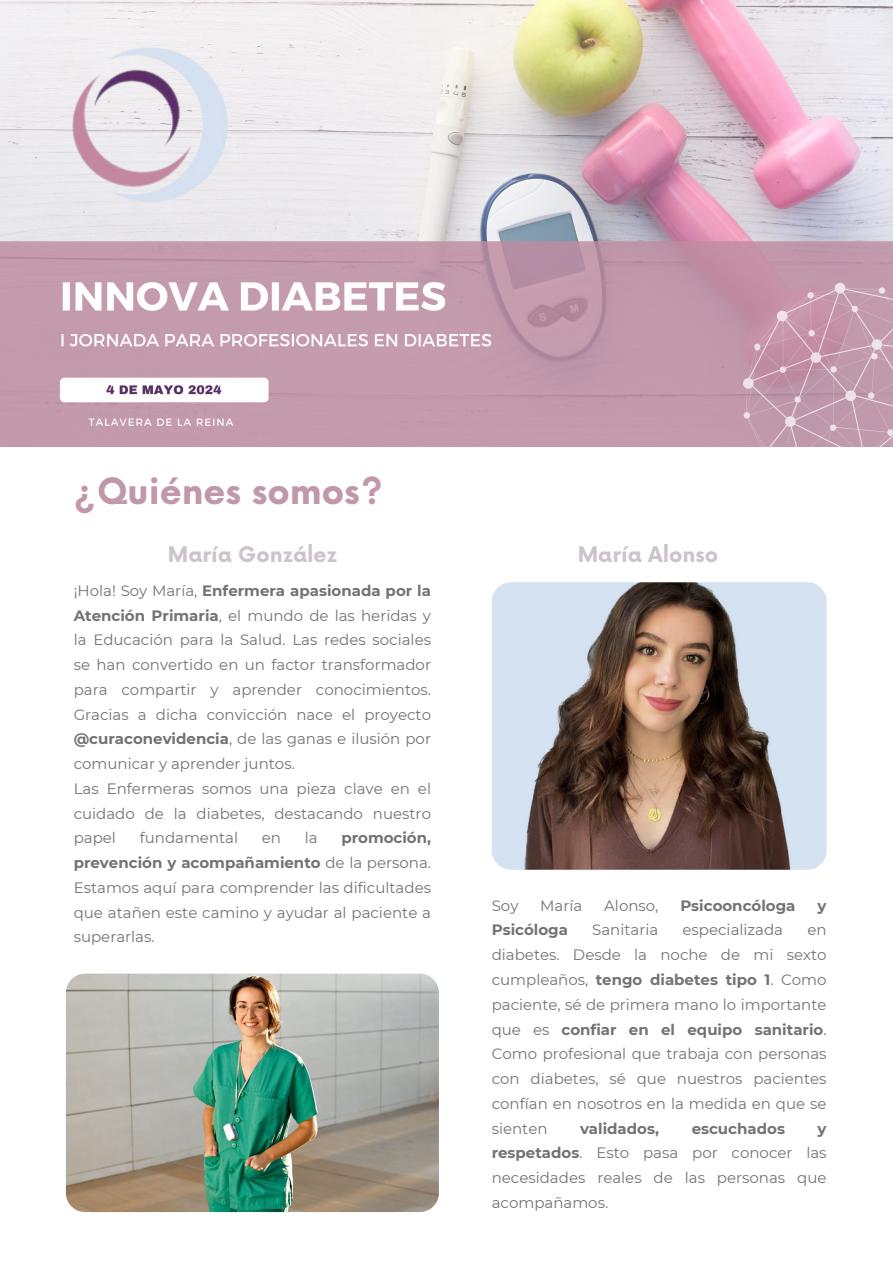
<style>
.page{position:relative;width:893px;height:1264px;background:#fff}
.page>*{position:absolute;margin:0;border:0;box-sizing:border-box;transform-origin:0 0}
.t1{font:700 35.4px "Now";color:#c198aa}
.t2{font:700 21px "Now";color:#cdc3cd}
.t3{font:15px/24.8px "Montserrat";color:#737373;text-align:justify}
.t4{font:700 15px "Montserrat";color:#737373}
.s1{font-weight:700}
</style>
<div class="page">
<img style="left:0;top:0;width:892px;height:447px">
<img style="left:66px;top:973px;width:372px;height:238px;border-radius:19px">
<img style="left:491px;top:582px;width:335px;height:287px;border-radius:19px">
<p class="t1" style="left:74px;top:472px;width:311px">¿Quiénes somos?</p>
<p class="t2" style="left:168px;top:543px;width:170px">María González</p>
<p class="t2" style="left:577px;top:542px;width:142px">María Alonso</p>
<p class="t3" style="left:74px;top:578px;width:359px">¡Hola! Soy María, <span class="s1">Enfermera apasionada por la Atención Primaria</span>, el mundo de las heridas y la Educación para la Salud. Las redes sociales se han convertido en un factor transformador para compartir y aprender conocimientos.<br>Gracias a dicha convicción nace el proyecto <span class="s1">@curaconevidencia</span>, de las ganas e ilusión por comunicar y aprender juntos.</p>
<p class="t3" style="left:74px;top:776px;width:359px">Las Enfermeras somos una pieza clave en el cuidado de la diabetes, destacando nuestro papel</p>
<p class="t3" style="left:74px;top:825px;width:359px;text-indent:267px"><span class="s1">promoción, prevención y acompañamiento</span> de la persona.<br>Estamos aquí para comprender las dificultades que atañen este camino y ayudar al paciente a superarlas.</p>
<p class="t3" style="left:140px;top:825px;width:100px">fundamental</p>
<p class="t3" style="left:262px;top:825px;width:21px">en</p>
<p class="t3" style="left:305px;top:825px;width:14px">la</p>
<p class="t3" style="left:491px;top:893px;width:28px">Soy</p>
<p class="t3" style="left:540px;top:893px;width:44px">María</p>
<p class="t3" style="left:604px;top:893px;width:56px">Alonso,</p>
<p class="t4" style="left:680px;top:896px;width:117px">Psicooncóloga</p>
<p class="t4" style="left:817px;top:896px;width:10px">y</p>
<p class="t4" style="left:491px;top:921px;width:78px">Psicóloga</p>
<p class="t3" style="left:592px;top:917px;width:68px">Sanitaria</p>
<p class="t3" style="left:682px;top:917px;width:102px">especializada</p>
<p class="t3" style="left:491px;top:917px;width:336px;text-indent:315px">en diabetes. Desde la noche de mi sexto cumpleaños, <span class="s1">tengo diabetes tipo 1</span>. Como paciente, sé de primera mano lo importante que es <span class="s1">confiar en el equipo sanitario</span>.<br>Como profesional que trabaja con personas con diabetes, sé que nuestros pacientes confían en nosotros en la medida en que se sienten</p>
<p class="t4" style="left:580px;top:1119px;width:80px">validados,</p>
<p class="t4" style="left:691px;top:1119px;width:95px">escuchados</p>
<p class="t3" style="left:491px;top:1115px;width:336px;text-indent:326px"><span class="s1">y respetados</span>. Esto pasa por conocer las necesidades reales de las personas que acompañamos.</p>
</div>
